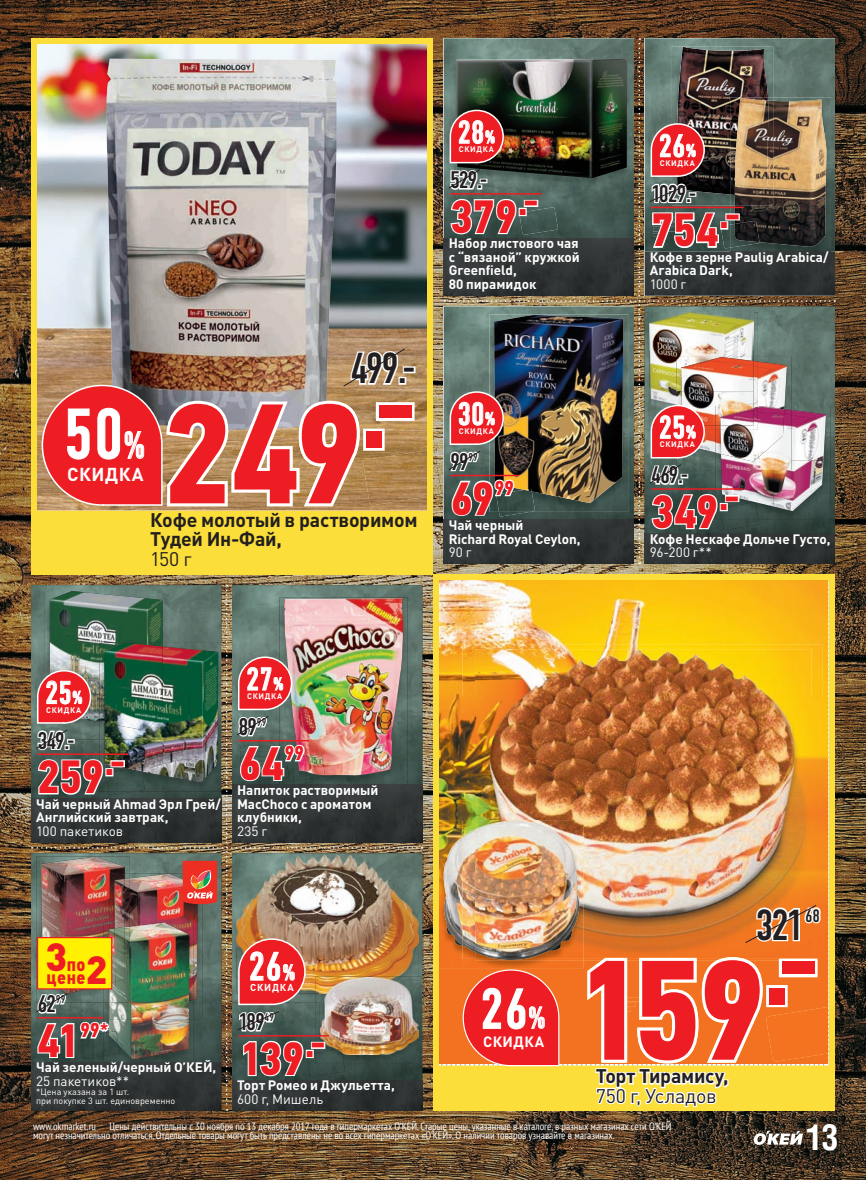
<style>
.page{position:relative;width:866px;height:1180px;background:#fff}
.page>*{position:absolute;margin:0;border:0;box-sizing:border-box;transform-origin:0 0}
.t1{font:700 141.9px "PF Din Text Cond Pro";letter-spacing:-.04em;color:#ee1d23}
.t2{font:70.5px "DIN Condensed";color:#fff}
.t3{font:56.4px "DIN Condensed";color:#fff}
.t4{font:700 46.8px "PF Din Text Cond Pro";letter-spacing:-.02em;color:#ee1d23}
.t5{font:43.2px "DIN Condensed";letter-spacing:-.06em;color:#231f20}
.t6{font:39.75px "DIN Condensed";color:#fff}
.t7{font:900 38.85px "DIN Pro";color:#ee1d23}
.t8{font:700 36px "Helios Cond";color:#fff}
.t9{font:31.8px "DIN Condensed";letter-spacing:.005em;color:#fff}
.t10{font:24px "DIN Condensed";letter-spacing:-.05em;color:#231f20}
.t11{font:700 20.25px "PF Din Text Cond Pro";color:#ee1d23}
.t12{font:700 19.5px/19.5px "DIN Pro";letter-spacing:-.015em;color:#231f20}
.t13{font:700 19.35px "PF Din Text Cond Pro";color:#ee1d23}
.t14{font:700 18.45px "DIN Pro";letter-spacing:.03em;color:#fff}
.t15{font:18px "DIN Condensed";color:#231f20}
.t16{font:700 14.85px "DIN Pro";letter-spacing:.03em;color:#fff}
.t17{font:700 13.5px/13.5px "DIN Pro";color:#fff}
.t18{font:condensed 10.5px/9px "PT Sans";color:#fff}
.t19{font:700 9.9px "DIN Pro";letter-spacing:.08em;color:#fff}
.t20{font:9px/9px "DIN Pro";color:#fff}
.t21{font:700 7.95px "DIN Pro";letter-spacing:.08em;color:#fff}
.s1{font-size:38.4px}
.s2{font-size:43.5px}
.s3{font-weight:400}
.s4{font-size:17.85px}
.s5{font-size:20.1px}
.s6{font-size:22.35px}
.s7{font-size:30.6px}
</style>
<div class="page">
<img style="left:0;top:0;width:866px;height:1179px">
<div style="left:31px;top:38px;width:402px;height:536px;background:#fbde39"></div>
<img style="left:37px;top:44px;width:390px;height:466px">
<img style="left:444px;top:38px;width:391px;height:525px">
<img style="left:644px;top:533px;width:191px;height:30px">
<img style="left:32px;top:585px;width:391px;height:525px">
<img style="left:31px;top:798px;width:190px;height:44px">
<img style="left:106px;top:59px;width:230px;height:289px">
<img style="left:433px;top:449px;width:8px;height:47px">
<img style="left:406px;top:449px;width:21px;height:56px">
<div style="left:376px;top:402px;width:38px;height:19px;border:6px solid #fff"></div>
<div style="left:403px;top:366px;width:12px;height:7px;border:3px solid #fff"></div>
<img style="left:41px;top:348px;width:365px;height:158px">
<div style="left:433px;top:574px;width:402px;height:6px;background:#fbde39"></div>
<div style="left:433px;top:574px;width:6px;height:536px;background:#fbde39"></div>
<div style="left:829px;top:574px;width:6px;height:536px;background:#fbde39"></div>
<svg style="left:753px;top:1130px;width:50px;height:14px"></svg>
<img style="left:835px;top:1005px;width:9px;height:48px">
<img style="left:835px;top:1005px;width:1px;height:47px">
<img style="left:439px;top:580px;width:390px;height:530px">
<p class="t2" style="left:64px;top:394px;width:83px">50<span class="s1">%</span></p>
<p class="t14" style="left:67px;top:459px;width:78px">СКИДКА</p>
<p class="t5" style="left:350px;top:344px;width:67px">499<span class="s2">.-</span></p>
<p class="t1" style="left:164px;top:368px;width:254px">249<sup>.-</sup></p>
<p class="t12" style="left:150px;top:507px;width:269px">Кофе молотый в растворимом<br>Тудей Ин-Фай,<br><span class="s3">150 г</span></p>
<p class="t9" style="left:457px;top:114px;width:39px">28<span class="s4">%</span></p>
<p class="t21" style="left:459px;top:143px;width:36px">СКИДКА</p>
<p class="t10" style="left:450px;top:167px;width:39px">529.-</p>
<p class="t4" style="left:450px;top:188px;width:90px">379<sup>.-</sup></p>
<p class="t17" style="left:449px;top:235px;width:133px">Набор листового чая с “вязаной” кружкой<br>Greenfield,<br>80 пирамидок</p>
<p class="t9" style="left:457px;top:396px;width:39px">30<span class="s4">%</span></p>
<p class="t21" style="left:459px;top:424px;width:36px">СКИДКА</p>
<p class="t10" style="left:450px;top:448px;width:29px">99<sup>99</sup></p>
<p class="t4" style="left:450px;top:470px;width:46px">69</p>
<p class="t11" style="left:494px;top:475px;width:21px">99</p>
<p class="t17" style="left:449px;top:516px;width:133px">Чай черный<br>Richard Royal Ceylon,<br><span class="s3">90 г</span></p>
<p class="t9" style="left:658px;top:128px;width:39px">26<span class="s4">%</span></p>
<p class="t21" style="left:660px;top:156px;width:36px">СКИДКА</p>
<p class="t10" style="left:651px;top:180px;width:47px">1029.-</p>
<p class="t4" style="left:651px;top:202px;width:91px">754<sup>.-</sup></p>
<p class="t17" style="left:649px;top:248px;width:180px">Кофе в зерне Paulig Arabica/<br>Arabica Dark,<br><span class="s3">1000 г</span></p>
<p class="t9" style="left:658px;top:409px;width:39px">25<span class="s4">%</span></p>
<p class="t21" style="left:660px;top:437px;width:36px">СКИДКА</p>
<p class="t10" style="left:651px;top:461px;width:39px">469.-</p>
<p class="t4" style="left:651px;top:483px;width:90px">349<sup>.-</sup></p>
<p class="t17" style="left:649px;top:530px;width:182px">Кофе Нескафе Дольче Густо,<br><span class="s3">96-200 г**</span></p>
<p class="t9" style="left:45px;top:674px;width:39px">25<span class="s4">%</span></p>
<p class="t21" style="left:46px;top:702px;width:36px">СКИДКА</p>
<p class="t10" style="left:37px;top:726px;width:39px">349.-</p>
<p class="t4" style="left:37px;top:748px;width:89px">259<sup>.-</sup></p>
<p class="t17" style="left:36px;top:795px;width:186px">Чай черный Ahmad Эрл Грей/<br>Английский завтрак,<br><span class="s3">100 пакетиков</span></p>
<p class="t9" style="left:246px;top:661px;width:39px">27<span class="s4">%</span></p>
<p class="t21" style="left:247px;top:689px;width:36px">СКИДКА</p>
<p class="t10" style="left:238px;top:713px;width:30px">89<sup>99</sup></p>
<p class="t4" style="left:238px;top:735px;width:48px">64</p>
<p class="t11" style="left:284px;top:740px;width:21px">99</p>
<p class="t17" style="left:237px;top:781px;width:143px">Напиток растворимый<br>MacChoco с ароматом клубники,<br><span class="s3">235 г</span></p>
<p class="t7" style="left:46px;top:929px;width:63px">3 2<sup>по</sup></p>
<p class="t13" style="left:47px;top:964px;width:40px">цене</p>
<p class="t10" style="left:37px;top:990px;width:29px">62<sup>99</sup></p>
<p class="t4" style="left:37px;top:1011px;width:43px">41</p>
<p class="t11" style="left:80px;top:1017px;width:30px">99<span class="s5">*</span></p>
<p class="t17" style="left:36px;top:1058px;width:182px">Чай зеленый/черный О’КЕЙ,<br><span class="s3">25 пакетиков**</span></p>
<p class="t20" style="left:36px;top:1086px;width:141px">*Цена указана за 1 шт.<br>при покупке 3 шт. единовременно</p>
<p class="t6" style="left:248px;top:944px;width:48px">26<span class="s6">%</span></p>
<p class="t19" style="left:250px;top:979px;width:45px">СКИДКА</p>
<p class="t10" style="left:238px;top:1008px;width:37px">189<sup>49</sup></p>
<p class="t4" style="left:238px;top:1029px;width:89px">139<sup>.-</sup></p>
<p class="t17" style="left:237px;top:1076px;width:159px">Торт Ромео и Джульетта,<br><span class="s3">600 г, Мишель</span></p>
<p class="t3" style="left:480px;top:977px;width:67px">26<span class="s7">%</span></p>
<p class="t16" style="left:483px;top:1028px;width:62px">СКИДКА</p>
<p class="t5" style="left:755px;top:900px;width:50px">321</p>
<p class="t15" style="left:805px;top:905px;width:17px">68</p>
<p class="t1" style="left:572px;top:924px;width:248px">159<sup>.-</sup></p>
<p class="t12" style="left:596px;top:1063px;width:134px">Торт Тирамису,<br><span class="s3">750 г, Усладов</span></p>
<p class="t18" style="left:33px;top:1121px;width:640px;text-indent:76px">Цены действительны с 30 ноября по 13 декабря 2017 года в гипермаркетах О’КЕЙ. Старые цены, указанные в каталоге, в разных магазинах сети О’КЕЙ могут незначительно отличаться. Отдельные товары могут быть представлены не во всех гипермаркетах «О’КЕЙ». О наличии товаров узнавайте в магазинах.</p>
<p class="t18" style="left:33px;top:1121px;width:65px">www.okmarket.ru</p>
<p class="t8" style="left:806px;top:1115px;width:34px">13</p>
</div>
